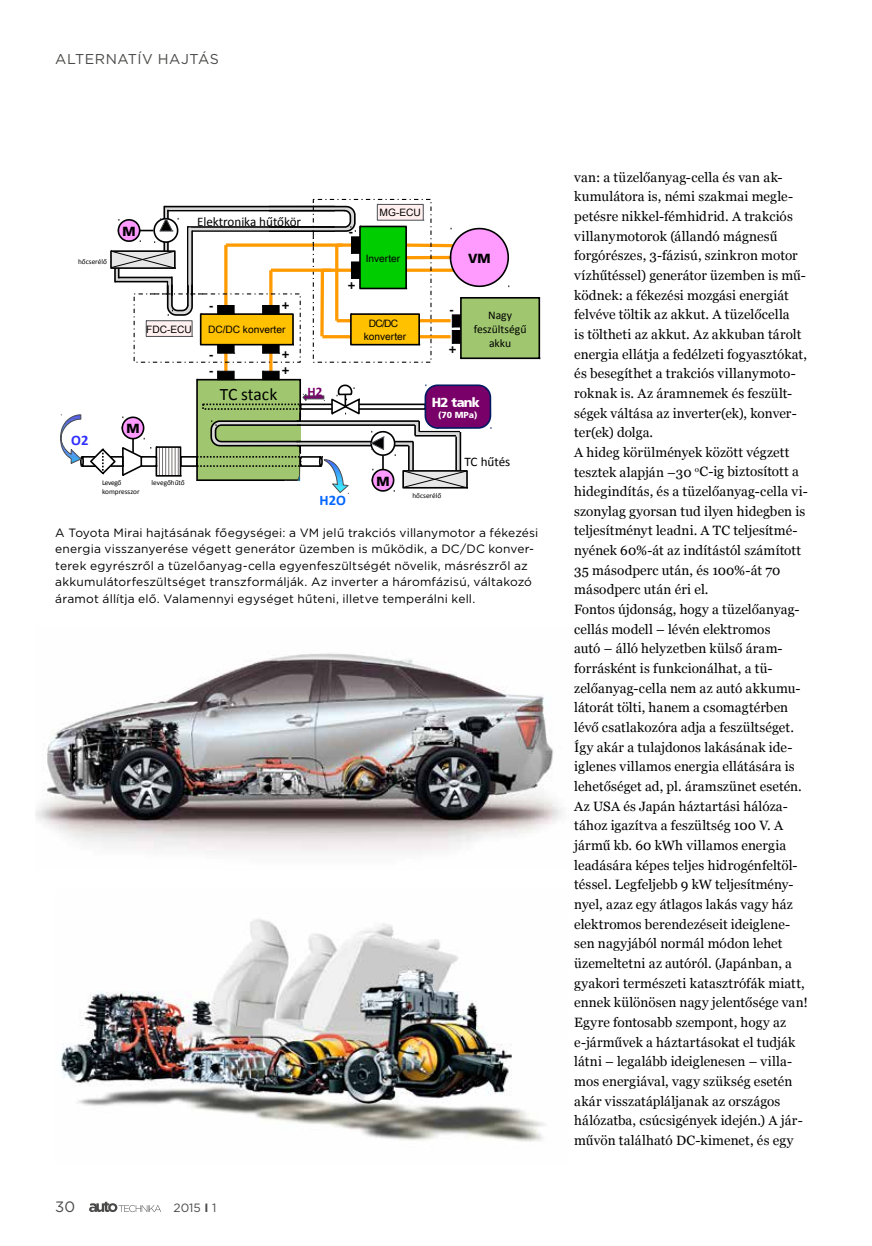
<style>
.page{position:relative;width:872px;height:1246px;background:#fff}
.page>*{position:absolute;margin:0;border:0;box-sizing:border-box;transform-origin:0 0}
.t1{font:17.4px "Calibri";letter-spacing:-.01em;color:#000}
.t2{font:15px "Gotham";color:#4a4a49}
.t3{font:700 14.55px "Calibri";color:#06f}
.t4{font:700 14.55px "Calibri";color:#2f2fff}
.t5{font:14.25px "Gotham";letter-spacing:.035em;color:#4a4a49}
.t6{font:13.5px/19.6px "Georgia";letter-spacing:.01em;color:#000}
.t7{font:13.05px "Calibri";letter-spacing:-.005em;color:#000}
.t8{font:700 13.05px "Liberation Sans";color:#000}
.t9{font:13.05px "Frutiger Black HU";letter-spacing:-.06em;color:#fff}
.t10{font:13.05px "Frutiger Black HU";color:#000}
.t11{font:700 13.05px "Calibri";color:#780068}
.t12{font:12px/16.5px "Gotham";letter-spacing:.015em;color:#000}
.t13{font:12px "Gotham";color:#4a4a49}
.t14{font:11.7px/14px "Calibri";color:#000;text-align:center}
.t15{font:10.2px/12.3px "Arial Unicode MS";color:#000;text-align:center}
.t16{font:8.7px "Frutiger Black HU";color:#fff}
.t17{font:7.35px/8.7px "Calibri";letter-spacing:-.005em;color:#000}
.s1{font-weight:700}
</style>
<div class="page">
<svg style="left:89px;top:1202px;width:72px;height:10px"></svg>
<img style="left:36px;top:653px;width:526px;height:199px">
<img style="left:61px;top:919px;width:485px;height:223px">
<div style="left:460px;top:297px;width:80px;height:62px;background:#a0c76f;border:2px solid #000"></div>
<div style="left:180px;top:456px;width:18px;height:11px;border:2px solid #000"></div>
<svg style="left:60px;top:414px;width:122px;height:63px"></svg>
<hr style="left:269px;top:270px;width:3px;height:101px;background:#ff9b00">
<hr style="left:224px;top:245px;width:3px;height:126px;background:#ff9b00">
<div style="left:196px;top:379px;width:105px;height:102px;background:#a0c76f"></div>
<div style="left:262px;top:371px;width:17px;height:9px;background:#000;border:1px solid #000"></div>
<div style="left:217px;top:371px;width:17px;height:9px;background:#000;border:1px solid #000"></div>
<div style="left:352px;top:403px;width:74px;height:7px;border:2px solid #000"></div>
<hr style="left:299px;top:413px;width:2px;height:40px;background:#000">
<hr style="left:409px;top:444px;width:3px;height:28px;background:#dadada">
<svg style="left:197px;top:379px;width:164px;height:68px"></svg>
<div style="left:301px;top:417px;width:18px;height:32px;background:#fff"></div>
<hr style="left:297px;top:422px;width:122px;height:2px;background:#dadada">
<hr style="left:297px;top:442px;width:116px;height:3px;background:#dadada">
<hr style="left:296px;top:441px;width:117px;height:1px;background:#000">
<hr style="left:297px;top:445px;width:111px;height:1px;background:#000">
<hr style="left:296px;top:420px;width:123px;height:2px;background:#000">
<hr style="left:297px;top:424px;width:118px;height:2px;background:#000">
<svg style="left:369px;top:430px;width:27px;height:62px"></svg>
<svg style="left:414px;top:384px;width:78px;height:52px"></svg>
<hr style="left:419px;top:431px;width:41px;height:1px;background:#000">
<hr style="left:415px;top:435px;width:41px;height:1px;background:#000">
<hr style="left:455px;top:436px;width:2px;height:36px;background:#000">
<hr style="left:416px;top:432px;width:44px;height:3px;background:#dadada">
<hr style="left:457px;top:434px;width:2px;height:37px;background:#dadada">
<hr style="left:459px;top:432px;width:2px;height:40px;background:#000">
<hr style="left:412px;top:442px;width:2px;height:30px;background:#000">
<svg style="left:402px;top:446px;width:66px;height:43px"></svg>
<svg style="left:195px;top:454px;width:154px;height:40px"></svg>
<svg style="left:110px;top:198px;width:400px;height:165px"></svg>
<p class="t5" style="left:55px;top:50px;width:165px">ALTERNATÍV HAJTÁS</p>
<p class="t17" style="left:78px;top:258px;width:30px">hőcserélő</p>
<p class="t4" style="left:71px;top:435px;width:19px">O2</p>
<p class="t10" style="left:122px;top:225px;width:15px">M</p>
<p class="t7" style="left:197px;top:217px;width:106px">Elektronika hűtőkör</p>
<p class="t15" style="left:146px;top:323px;width:47px">FDC-ECU</p>
<p class="t10" style="left:126px;top:423px;width:15px">M</p>
<p class="t8" style="left:209px;top:297px;width:6px">-</p>
<p class="t8" style="left:282px;top:297px;width:9px">+</p>
<p class="t15" style="left:208px;top:324px;width:79px">DC/DC konverter</p>
<p class="t8" style="left:209px;top:347px;width:6px">-</p>
<p class="t8" style="left:282px;top:347px;width:9px">+</p>
<p class="t8" style="left:209px;top:363px;width:6px">-</p>
<p class="t8" style="left:282px;top:363px;width:9px">+</p>
<p class="t1" style="left:220px;top:388px;width:59px">TC stack</p>
<p class="t11" style="left:307px;top:387px;width:16px">H2</p>
<p class="t8" style="left:349px;top:224px;width:6px">-</p>
<p class="t8" style="left:348px;top:278px;width:9px">+</p>
<p class="t17" style="left:102px;top:479px;width:39px">Levegő kompresszor</p>
<p class="t17" style="left:152px;top:479px;width:35px">levegőhűtő</p>
<p class="t3" style="left:319px;top:496px;width:28px">H2O</p>
<p class="t15" style="left:380px;top:207px;width:43px">MG-ECU</p>
<p class="t15" style="left:366px;top:252px;width:36px">Inverter</p>
<p class="t10" style="left:468px;top:252px;width:24px">VM</p>
<p class="t15" style="left:364px;top:318px;width:44px">DC/DC konverter</p>
<p class="t10" style="left:376px;top:475px;width:15px">M</p>
<p class="t8" style="left:449px;top:302px;width:6px">-</p>
<p class="t8" style="left:448px;top:342px;width:9px">+</p>
<p class="t14" style="left:474px;top:309px;width:54px">Nagy feszültségű akku</p>
<p class="t9" style="left:432px;top:396px;width:50px">H2 tank</p>
<p class="t16" style="left:438px;top:411px;width:41px">(70 MPa)</p>
<p class="t7" style="left:464px;top:457px;width:47px">TC hűtés</p>
<p class="t17" style="left:412px;top:492px;width:30px">hőcserélő</p>
<p class="t12" style="left:55px;top:524px;width:484px">A Toyota Mirai hajtásának főegységei: a VM jelű trakciós villanymotor a fékezési energia visszanyerése végett generátor üzemben is működik, a DC/DC konver&shy;terek egyrészről a tüzelőanyag-cella egyenfeszültségét növelik, másrészről az akkumulátorfeszültséget transzformálják. Az inverter a háromfázisú, váltakozó áramot állítja elő. Valamennyi egységet hűteni, illetve temperálni kell.</p>
<p class="t2" style="left:55px;top:1197px;width:21px">30</p>
<p class="t13" style="left:173px;top:1200px;width:44px">2015 <span class="s1">I</span> 1</p>
<p class="t6" style="left:574px;top:167px;width:235px">van: a tüzelőanyag-cella és van ak&shy;kumulátora is, némi szakmai megle&shy;petésre nikkel-fémhidrid. A trakciós villanymotorok (állandó mágnesű forgórészes, 3-fázisú, szinkron motor vízhűtéssel) generátor üzemben is mű&shy;ködnek: a fékezési mozgási energiát felvéve töltik az akkut. A tüzelőcella<br>is töltheti az akkut. Az akkuban tárolt energia ellátja a fedélzeti fogyasztókat, és besegíthet a trakciós villanymoto&shy;roknak is. Az áramnemek és feszült&shy;ségek váltása az inverter(ek), konver&shy;ter(ek) dolga.<br>A hideg körülmények között végzett tesztek alapján –30 <sup>o</sup>C-ig biztosított a hidegindítás, és a tüzelőanyag-cella vi&shy;szonylag gyorsan tud ilyen hidegben is teljesítményt leadni. A TC teljesítmé&shy;nyének 60%-át az indítástól számított 35 másodperc után, és 100%-át 70 másodperc után éri el.<br>Fontos újdonság, hogy a tüzelőanyag&shy;cellás modell – lévén elektromos<br>autó – álló helyzetben külső áram&shy;forrásként is funkcionálhat, a tü&shy;zelőanyag-cella nem az autó akkumu&shy;látorát tölti, hanem a csomagtérben lévő csatlakozóra adja a feszültséget.<br>Így akár a tulajdonos lakásának ide&shy;iglenes villamos energia ellátására is lehetőséget ad, pl. áramszünet esetén.<br>Az USA és Japán háztartási hálóza&shy;tához igazítva a feszültség 100 V. A jármű kb. 60 kWh villamos energia leadására képes teljes hidrogénfeltöl&shy;téssel. Legfeljebb 9 kW teljesítmén - nyel, azaz egy átlagos lakás vagy ház elektromos berendezéseit ideiglene&shy;sen nagyjából normál módon lehet üzemeltetni az autóról. (Japánban, a gyakori természeti katasztrófák miatt, ennek különösen nagy jelentősége van!<br>Egyre fontosabb szempont, hogy az e-járművek a háztartásokat el tudják látni – legalább ideiglenesen – villa&shy;mos energiával, vagy szükség esetén akár visszatápláljanak az országos hálózatba, csúcsigények idején.) A jár&shy;művön található DC-kimenet, és egy</p>
</div>
